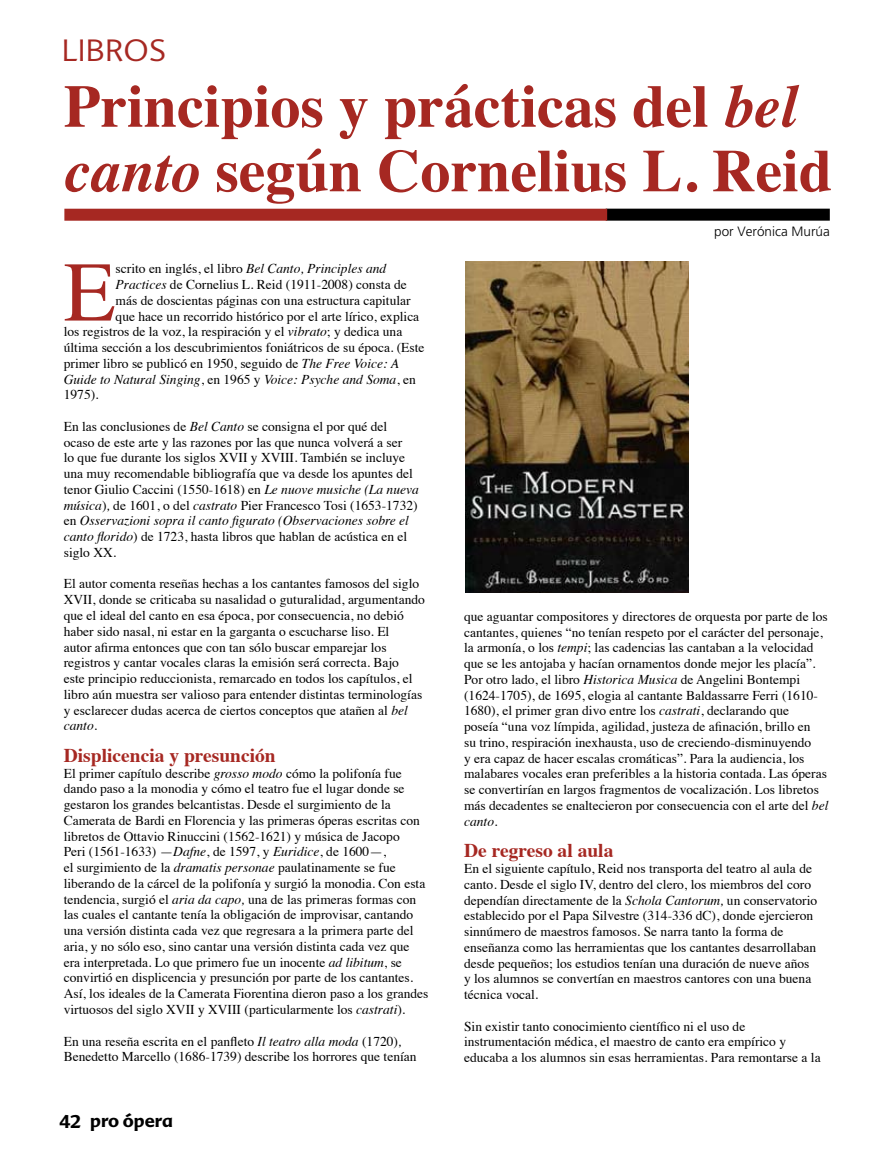
<style>
.page{position:relative;width:893px;height:1170px;background:#fff}
.page>*{position:absolute;margin:0;border:0;box-sizing:border-box;transform-origin:0 0}
.t1{font:84.9px "Times";color:#a62822}
.t2{font:700 60px/64.5px "Times";color:#a62822}
.t3{font:300 30px "Advert";color:#a62822}
.t4{font:700 19.5px "Times";color:#a62822}
.t5{font:700 18px "Advert";color:#000}
.t6{font:13.5px/15.8px "Times";color:#000}
.t7{font:italic 13.5px "Times";color:#000}
.t8{font:300 13.5px "Frutiger";color:#000}
.s1{font-style:italic}
.s2{font-style:normal}
</style>
<div class="page">
<div style="left:606px;top:209px;width:224px;height:12px;background:#000"></div>
<div style="left:64px;top:209px;width:543px;height:12px;background:#a62822"></div>
<img style="left:466px;top:261px;width:222px;height:331px">
<h3 class="t3" style="left:62px;top:33px;width:106px">LIBROS</h3>
<h2 class="t2" style="left:64px;top:68px;width:770px">Principios y prácticas del <span class="s1">bel canto</span> según Cornelius L. Reid</h2>
<h1 class="t1" style="left:64px;top:212px;width:53px">E</h1>
<p class="t6" style="left:116px;top:260px;width:272px">scrito en inglés, el libro <span class="s1">Bel Canto, Principles and</span></p>
<p class="t6" style="left:116px;top:275px;width:293px"><span class="s1">Practices</span> de Cornelius L. Reid (1911-2008) consta de</p>
<p class="t6" style="left:116px;top:291px;width:297px">más de doscientas páginas con una estructura capitular</p>
<p class="t6" style="left:116px;top:307px;width:305px">que hace un recorrido histórico por el arte lírico, explica</p>
<p class="t6" style="left:64px;top:323px;width:340px">los registros de la voz, la respiración y el <span class="s1">vibrato</span>; y dedica una</p>
<p class="t6" style="left:64px;top:338px;width:362px">última sección a los descubrimientos foniátricos de su época. (Este</p>
<p class="t6" style="left:64px;top:354px;width:337px">primer libro se publicó en 1950, seguido de <span class="s1">The Free Voice: A</span></p>
<p class="t7" style="left:64px;top:367px;width:354px">Guide to Natural Singing<span class="s2">, en 1965 y</span> Voice: Psyche and Soma<span class="s2">, en</span></p>
<p class="t6" style="left:64px;top:386px;width:36px">1975).</p>
<p class="t6" style="left:64px;top:417px;width:357px">En las conclusiones de <span class="s1">Bel Canto</span> se consigna el por qué del ocaso de este arte y las razones por las que nunca volverá a ser<br>lo que fue durante los siglos XVII y XVIII. También se incluye una muy recomendable bibliografía que va desde los apuntes del tenor Giulio Caccini (1550-1618) en <span class="s1">Le nuove musiche (La nueva música</span>)<span class="s1">,</span> de 1601, o del <span class="s1">castrato</span> Pier Francesco Tosi (1653-1732) en <span class="s1">Osservazioni sopra il canto figurato (Observaciones sobre el canto florido</span>) de 1723, hasta libros que hablan de acústica en el siglo XX.</p>
<p class="t6" style="left:64px;top:575px;width:363px">El autor comenta reseñas hechas a los cantantes famosos del siglo XVII, donde se criticaba su nasalidad o guturalidad, argumentando que el ideal del canto en esa época, por consecuencia, no debió haber sido nasal, ni estar en la garganta o escucharse liso. El<br>autor afirma entonces que con tan sólo buscar emparejar los registros y cantar vocales claras la emisión será correcta. Bajo<br>este principio reduccionista, remarcado en todos los capítulos, el libro aún muestra ser valioso para entender distintas terminologías y esclarecer dudas acerca de ciertos conceptos que atañen al <span class="s1">bel canto</span>.</p>
<h3 class="t4" style="left:64px;top:736px;width:214px">Displicencia y presunción</h3>
<p class="t6" style="left:64px;top:764px;width:366px">El primer capítulo describe <span class="s1">grosso modo</span> cómo la polifonía fue dando paso a la monodia y cómo el teatro fue el lugar donde se gestaron los grandes belcantistas. Desde el surgimiento de la Camerata de Bardi en Florencia y las primeras óperas escritas con libretos de Ottavio Rinuccini (1562-1621) y música de Jacopo<br>Peri (1561-1633) —<span class="s1">Dafne</span>, de 1597, y <span class="s1">Euridice</span>, de 1600—,<br>el surgimiento de la <span class="s1">dramatis personae</span> paulatinamente se fue liberando de la cárcel de la polifonía y surgió la monodia. Con esta tendencia, surgió el <span class="s1">aria da capo,</span> una de las primeras formas con las cuales el cantante tenía la obligación de improvisar, cantando una versión distinta cada vez que regresara a la primera parte del aria, y no sólo eso, sino cantar una versión distinta cada vez que era interpretada. Lo que primero fue un inocente <span class="s1">ad libitum</span>, se convirtió en displicencia y presunción por parte de los cantantes.<br>Así, los ideales de la Camerata Fiorentina dieron paso a los grandes virtuosos del siglo XVII y XVIII (particularmente los <span class="s1">castrati</span>).</p>
<p class="t6" style="left:64px;top:1031px;width:354px">En una reseña escrita en el panfleto <span class="s1">Il teatro alla moda</span> (1720)<span class="s1">,<br></span>Benedetto Marcello (1686-1739) describe los horrores que tenían</p>
<h3 class="t5" style="left:59px;top:1109px;width:115px">42 pro ópera</h3>
<p class="t8" style="left:714px;top:223px;width:117px">por Verónica Murúa</p>
<p class="t6" style="left:464px;top:607px;width:366px">que aguantar compositores y directores de orquesta por parte de los cantantes, quienes “no tenían respeto por el carácter del personaje, la armonía, o los <span class="s1">tempi</span>; las cadencias las cantaban a la velocidad que se les antojaba y hacían ornamentos donde mejor les placía”.<br>Por otro lado, el libro <span class="s1">Historica Musica</span> de Angelini Bontempi (1624-1705), de 1695, elogia al cantante Baldassarre Ferri (1610- 1680), el primer gran divo entre los <span class="s1">castrati</span>, declarando que<br>poseía “una voz límpida, agilidad, justeza de afinación, brillo en<br>su trino, respiración inexhausta, uso de creciendo-disminuyendo<br>y era capaz de hacer escalas cromáticas”. Para la audiencia, los malabares vocales eran preferibles a la historia contada. Las óperas se convertirían en largos fragmentos de vocalización. Los libretos más decadentes se enaltecieron por consecuencia con el arte del <span class="s1">bel canto.</span></p>
<h3 class="t4" style="left:464px;top:831px;width:151px">De regreso al aula</h3>
<p class="t6" style="left:464px;top:859px;width:355px">En el siguiente capítulo, Reid nos transporta del teatro al aula de canto. Desde el siglo IV, dentro del clero, los miembros del coro dependían directamente de la <span class="s1">Schola Cantorum,</span> un conservatorio establecido por el Papa Silvestre (314-336 dC), donde ejercieron sinnúmero de maestros famosos. Se narra tanto la forma de enseñanza como las herramientas que los cantantes desarrollaban desde pequeños; los estudios tenían una duración de nueve años y los alumnos se convertían en maestros cantores con una buena técnica vocal.</p>
<p class="t6" style="left:464px;top:1016px;width:358px">Sin existir tanto conocimiento científico ni el uso de instrumentación médica, el maestro de canto era empírico y educaba a los alumnos sin esas herramientas. Para remontarse a la</p>
</div>
